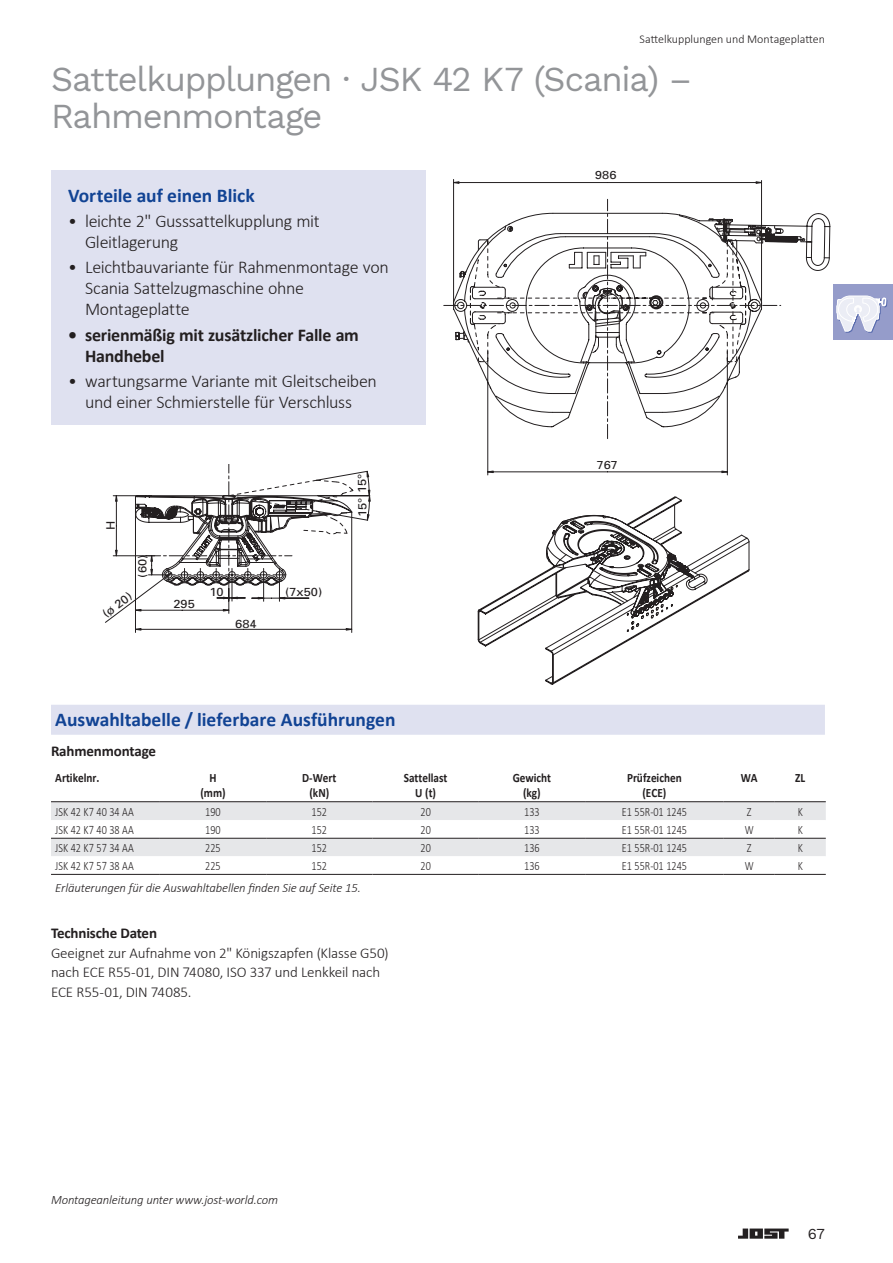
<style>
.page{position:relative;width:893px;height:1263px;background:#fff}
.page>*{position:absolute;margin:0;border:0;box-sizing:border-box;transform-origin:0 0}
.t1{font:34.5px/37.5px "Work Sans";letter-spacing:-.035em;color:#939598}
.t2{font:700 19.5px "Calibri";color:#114394}
.t3{font:300 18px/21px "Calibri";letter-spacing:-.02em;color:#231f20}
.t4{font:700 18px/21px "Calibri";letter-spacing:-.01em;color:#231f20}
.t5{font:300 15px/19.5px "Calibri";letter-spacing:-.01em;color:#231f20}
.t6{font:700 15px "Calibri";letter-spacing:-.01em;color:#231f20}
.t7{font:15px "Work Sans";color:#231f20}
.t8{font:300 12.75px "Calibri";color:#231f20;scale:.8 1}
.t9{font:italic 300 12.75px "Calibri";letter-spacing:-.01em;color:#231f20}
.t10{font:700 12.75px/15.8px "Calibri";color:#231f20;text-align:center;scale:.88 1}
.t11{font:300 12px "Calibri";color:#231f20}
.t12{font:11.7px "Univers";color:#231f20;scale:1.1 1}
.t13{font:11.55px "Univers";color:#231f20;scale:1.1 1}
</style>
<div class="page">
<div style="left:833px;top:284px;width:60px;height:56px;background:#959cca"></div>
<svg style="left:836px;top:295px;width:51px;height:38px"></svg>
<svg style="left:738px;top:1228px;width:51px;height:11px"></svg>
<svg style="left:799px;top:213px;width:31px;height:58px"></svg>
<svg style="left:762px;top:224px;width:37px;height:82px"></svg>
<svg style="left:453px;top:179px;width:309px;height:296px"></svg>
<hr style="left:135px;top:497px;width:1px;height:135px;background:#231f20">
<hr style="left:351px;top:512px;width:1px;height:120px;background:#231f20">
<svg style="left:105px;top:465px;width:265px;height:165px"></svg>
<svg style="left:478px;top:497px;width:271px;height:187px"></svg>
<div style="left:51px;top:705px;width:774px;height:30px;background:#dfe1f0"></div>
<svg style="left:51px;top:802px;width:775px;height:72px"></svg>
<hr style="left:51px;top:838px;width:109px;height:1px;background:#231f20">
<hr style="left:160px;top:838px;width:106px;height:1px;background:#231f20">
<hr style="left:266px;top:838px;width:106px;height:1px;background:#231f20">
<hr style="left:372px;top:838px;width:107px;height:1px;background:#231f20">
<hr style="left:479px;top:838px;width:106px;height:1px;background:#231f20">
<hr style="left:585px;top:838px;width:139px;height:1px;background:#231f20">
<hr style="left:724px;top:838px;width:51px;height:1px;background:#231f20">
<hr style="left:775px;top:838px;width:51px;height:1px;background:#231f20">
<hr style="left:51px;top:874px;width:109px;height:1px;background:#231f20">
<hr style="left:160px;top:874px;width:106px;height:1px;background:#231f20">
<hr style="left:266px;top:874px;width:106px;height:1px;background:#231f20">
<hr style="left:372px;top:874px;width:107px;height:1px;background:#231f20">
<hr style="left:479px;top:874px;width:106px;height:1px;background:#231f20">
<hr style="left:585px;top:874px;width:139px;height:1px;background:#231f20">
<hr style="left:724px;top:874px;width:51px;height:1px;background:#231f20">
<hr style="left:775px;top:874px;width:51px;height:1px;background:#231f20">
<hr style="left:51px;top:801px;width:109px;height:1px;background:#231f20">
<hr style="left:160px;top:801px;width:106px;height:1px;background:#231f20">
<hr style="left:266px;top:801px;width:106px;height:1px;background:#231f20">
<hr style="left:372px;top:801px;width:107px;height:1px;background:#231f20">
<hr style="left:479px;top:801px;width:106px;height:1px;background:#231f20">
<hr style="left:585px;top:801px;width:139px;height:1px;background:#231f20">
<hr style="left:724px;top:801px;width:51px;height:1px;background:#231f20">
<hr style="left:775px;top:801px;width:51px;height:1px;background:#231f20">
<div style="left:51px;top:170px;width:374px;height:255px;background:#dfe1f0"></div>
<p class="t11" style="left:639px;top:32px;width:187px">Sattelkupplungen und Montageplatten</p>
<h1 class="t1" style="left:51px;top:59px;width:643px">Sattelkupplungen · JSK 42 K7 (Scania) –<br>Rahmenmontage</h1>
<p class="t2" style="left:68px;top:181px;width:188px">Vorteile auf einen Blick</p>
<p class="t3" style="left:85px;top:210px;width:236px;text-indent:-17px">• leichte 2" Gusssattelkupplung mit<br>Gleitlagerung</p>
<p class="t3" style="left:85px;top:257px;width:305px;text-indent:-17px">• Leichtbauvariante für Rahmenmontage von<br>Scania Sattelzugmaschine ohne<br>Montageplatte</p>
<p class="t4" style="left:85px;top:324px;width:275px;text-indent:-17px">• serienmäßig mit zusätzlicher Falle am<br>Handhebel</p>
<p class="t3" style="left:68px;top:370px;width:310px;text-align:center">• wartungsarme Variante mit Gleitscheiben und einer Schmierstelle für Verschluss</p>
<p class="t12" style="left:103px;top:530px;width:10px;rotate:-90deg">H</p>
<p class="t12" style="left:135px;top:577px;width:22px;rotate:-90deg">(60)</p>
<p class="t12" style="left:99px;top:609px;width:33px;rotate:-37deg">(ø 20)</p>
<p class="t12" style="left:173px;top:597px;width:21px">295</p>
<p class="t12" style="left:209px;top:584px;width:14px">10</p>
<p class="t12" style="left:235px;top:616px;width:21px">684</p>
<p class="t12" style="left:285px;top:584px;width:35px">(7x50)</p>
<p class="t12" style="left:355px;top:517px;width:41px;rotate:-90deg">15° 15°</p>
<p class="t13" style="left:595px;top:167px;width:21px">986</p>
<p class="t13" style="left:597px;top:457px;width:21px">767</p>
<p class="t2" style="left:55px;top:706px;width:342px">Auswahltabelle / lieferbare Ausführungen</p>
<p class="t6" style="left:51px;top:740px;width:107px">Rahmenmontage</p>
<p class="t10" style="left:55px;top:769px;width:52px">Artikelnr.</p>
<p class="t10" style="left:200px;top:769px;width:30px">H (mm)</p>
<p class="t10" style="left:302px;top:769px;width:40px">D-Wert (kN)</p>
<p class="t10" style="left:404px;top:769px;width:51px">Sattellast<br>U (t)</p>
<p class="t10" style="left:513px;top:769px;width:45px">Gewicht (kg)</p>
<p class="t10" style="left:627px;top:769px;width:64px">Prüfzeichen (ECE)</p>
<p class="t10" style="left:741px;top:769px;width:21px">WA</p>
<p class="t10" style="left:795px;top:769px;width:13px">ZL</p>
<p class="t8" style="left:55px;top:804px;width:100px">JSK 42 K7 40 34 AA</p>
<p class="t8" style="left:205px;top:804px;width:21px">190</p>
<p class="t8" style="left:312px;top:804px;width:21px">152</p>
<p class="t8" style="left:420px;top:804px;width:14px">20</p>
<p class="t8" style="left:524px;top:804px;width:21px">133</p>
<p class="t8" style="left:622px;top:804px;width:83px">E1 55R-01 1245</p>
<p class="t8" style="left:747px;top:804px;width:7px">Z</p>
<p class="t8" style="left:798px;top:804px;width:8px">K</p>
<p class="t8" style="left:55px;top:822px;width:100px">JSK 42 K7 40 38 AA</p>
<p class="t8" style="left:205px;top:822px;width:21px">190</p>
<p class="t8" style="left:312px;top:822px;width:21px">152</p>
<p class="t8" style="left:420px;top:822px;width:14px">20</p>
<p class="t8" style="left:524px;top:822px;width:21px">133</p>
<p class="t8" style="left:622px;top:822px;width:83px">E1 55R-01 1245</p>
<p class="t8" style="left:745px;top:822px;width:13px">W</p>
<p class="t8" style="left:798px;top:822px;width:8px">K</p>
<p class="t8" style="left:55px;top:840px;width:100px">JSK 42 K7 57 34 AA</p>
<p class="t8" style="left:205px;top:840px;width:21px">225</p>
<p class="t8" style="left:312px;top:840px;width:21px">152</p>
<p class="t8" style="left:420px;top:840px;width:14px">20</p>
<p class="t8" style="left:524px;top:840px;width:21px">136</p>
<p class="t8" style="left:622px;top:840px;width:83px">E1 55R-01 1245</p>
<p class="t8" style="left:747px;top:840px;width:7px">Z</p>
<p class="t8" style="left:798px;top:840px;width:8px">K</p>
<p class="t8" style="left:55px;top:858px;width:100px">JSK 42 K7 57 38 AA</p>
<p class="t8" style="left:205px;top:858px;width:21px">225</p>
<p class="t8" style="left:312px;top:858px;width:21px">152</p>
<p class="t8" style="left:420px;top:858px;width:14px">20</p>
<p class="t8" style="left:524px;top:858px;width:21px">136</p>
<p class="t8" style="left:622px;top:858px;width:83px">E1 55R-01 1245</p>
<p class="t8" style="left:745px;top:858px;width:13px">W</p>
<p class="t8" style="left:798px;top:858px;width:8px">K</p>
<p class="t9" style="left:55px;top:880px;width:307px">Erläuterungen für die Auswahltabellen finden Sie auf Seite 15.</p>
<p class="t6" style="left:51px;top:923px;width:108px">Technische Daten</p>
<p class="t5" style="left:51px;top:943px;width:339px">Geeignet zur Aufnahme von 2" Königszapfen (Klasse G50) nach ECE R55-01, DIN 74080, ISO 337 und Lenkkeil nach<br>ECE R55-01, DIN 74085.</p>
<p class="t9" style="left:51px;top:1192px;width:229px">Montageanleitung unter www.jost-world.com</p>
<p class="t7" style="left:808px;top:1222px;width:19px">67</p>
</div>
